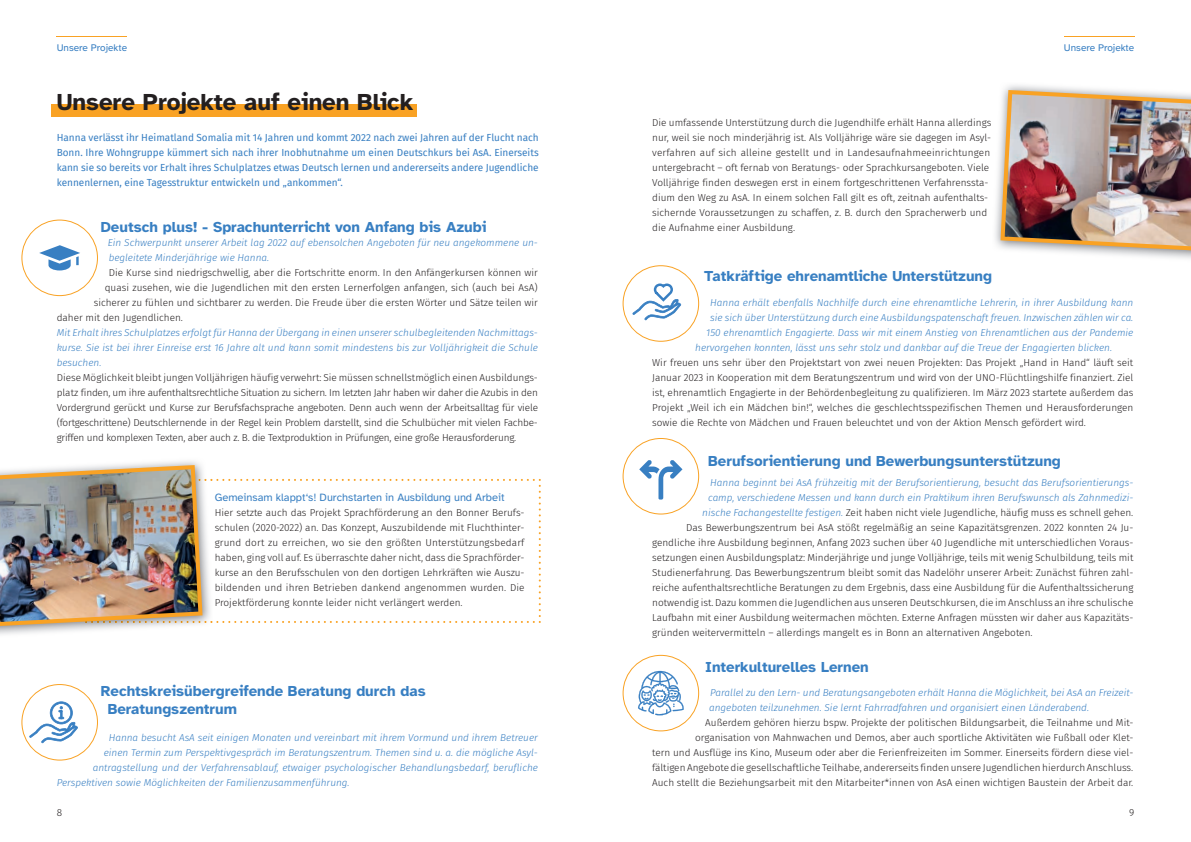
<style>
.page{position:relative;width:1191px;height:842px;background:#fff}
.page>*{position:absolute;margin:0;border:0;box-sizing:border-box;transform-origin:0 0}
.t1{font:700 24px "Atkinson Hyperlegible";color:#231f20}
.t2{font:700 15px/18px "Atkinson Hyperlegible";color:#387fc2}
.t3{font:11px "Atkinson Hyperlegible";color:#387fc2}
.t4{font:300 10px/15px "Fira Sans";color:#231f20;text-align:justify}
.t5{font:italic 300 10px/15px "Fira Sans";color:#387fc2}
.t6{font:10px/15px "Fira Sans";color:#387fc2;text-align:justify}
.t7{font:10px "Atkinson Hyperlegible";color:#387fc2}
.s1{font-style:italic;color:#387fc2}
</style>
<div class="page">
<hr style="left:1064px;top:36px;width:70px;height:1px;background:#f9a224">
<hr style="left:57px;top:36px;width:70px;height:1px;background:#f9a224">
<div style="left:51px;top:104px;width:365px;height:12px;background:#f9a224"></div>
<svg style="left:21px;top:220px;width:77px;height:76px"></svg>
<svg style="left:622px;top:265px;width:77px;height:77px"></svg>
<svg style="left:622px;top:438px;width:77px;height:76px"></svg>
<svg style="left:622px;top:655px;width:77px;height:76px"></svg>
<svg style="left:21px;top:684px;width:77px;height:76px"></svg>
<img style="left:0;top:465px;width:541px;height:162px">
<img style="left:995px;top:85px;width:196px;height:174px">
<img style="left:1000px;top:90px;width:191px;height:162px">
<p class="t7" style="left:57px;top:42px;width:72px">Unsere Projekte</p>
<p class="t7" style="left:1064px;top:42px;width:72px">Unsere Projekte</p>
<h1 class="t1" style="left:57px;top:88px;width:358px">Unsere Projekte auf einen Blick</h1>
<p class="t6" style="left:57px;top:130px;width:483px">Hanna verlässt ihr Heimatland Somalia mit 14 Jahren und kommt 2022 nach zwei Jahren auf der Flucht nach Bonn. Ihre Wohngruppe kümmert sich nach ihrer Inobhutnahme um einen Deutschkurs bei AsA. Einerseits kann sie so bereits vor Erhalt ihres Schulplatzes etwas Deutsch lernen und andererseits andere Jugendliche kennenlernen, eine Tagesstruktur entwickeln und „ankommen“.</p>
<h2 class="t2" style="left:101px;top:218px;width:387px">Deutsch plus! - Sprachunterricht von Anfang bis Azubi</h2>
<p class="t5" style="left:108px;top:235px;width:432px">Ein Schwerpunkt unserer Arbeit lag 2022 auf ebensolchen Angeboten für neu angekommene un&shy;begleitete Minderjährige wie Hanna.</p>
<p class="t4" style="left:109px;top:265px;width:431px">Die Kurse sind niedrigschwellig, aber die Fortschritte enorm. In den Anfängerkursen können wir</p>
<p class="t4" style="left:105px;top:280px;width:434px">quasi zusehen, wie die Jugendlichen mit den ersten Lernerfolgen anfangen, sich (auch bei AsA)</p>
<p class="t4" style="left:94px;top:295px;width:446px">sicherer zu fühlen und sichtbarer zu werden. Die Freude über die ersten Wörter und Sätze teilen wir</p>
<p class="t4" style="left:57px;top:310px;width:128px">daher mit den Jugendlichen.</p>
<p class="t5" style="left:57px;top:325px;width:483px;text-align:justify">Mit Erhalt ihres Schulplatzes erfolgt für Hanna der Übergang in einen unserer schulbegleitenden Nachmittags&shy;kurse. Sie ist bei ihrer Einreise erst 16 Jahre alt und kann somit mindestens bis zur Volljährigkeit die Schule besuchen.</p>
<p class="t4" style="left:57px;top:370px;width:483px">Diese Möglichkeit bleibt jungen Volljährigen häufig verwehrt: Sie müssen schnellstmöglich einen Ausbildungs&shy;platz finden, um ihre aufenthaltsrechtliche Situation zu sichern. Im letzten Jahr haben wir daher die Azubis in den Vordergrund gerückt und Kurse zur Berufsfachsprache angeboten. Denn auch wenn der Arbeitsalltag für viele (fortgeschrittene) Deutschlernende in der Regel kein Problem darstellt, sind die Schulbücher mit vielen Fachbe&shy;griffen und komplexen Texten, aber auch z. B. die Textproduktion in Prüfungen, eine große Herausforderung.</p>
<p class="t4" style="left:652px;top:115px;width:340px;text-align:left">Die umfassende Unterstützung durch die Jugendhilfe erhält Hanna allerdings nur, weil sie noch minderjährig ist. Als Volljährige wäre sie dagegen im Asyl&shy;verfahren auf sich alleine gestellt und in Landesaufnahmeeinrichtungen untergebracht – oft fernab von Beratungs- oder Sprachkursangeboten. Viele Volljährige finden deswegen erst in einem fortgeschrittenen Verfahrenssta&shy;dium den Weg zu AsA. In einem solchen Fall gilt es oft, zeitnah aufenthalts&shy;sichernde Voraussetzungen zu schaffen, z. B. durch den Spracherwerb und die Aufnahme einer Ausbildung.</p>
<h2 class="t2" style="left:704px;top:268px;width:289px">Tatkräftige ehrenamtliche Unterstützung</h2>
<p class="t5" style="left:710px;top:295px;width:424px">Hanna erhält ebenfalls Nachhilfe durch eine ehrenamtliche Lehrerin, in ihrer Ausbildung kann</p>
<p class="t5" style="left:710px;top:310px;width:424px">sie sich über Unterstützung durch eine Ausbildungspatenschaft freuen. Inzwischen zählen wir ca.</p>
<p class="t5" style="left:706px;top:325px;width:428px">150 ehrenamtlich Engagierte. Dass wir mit einem Anstieg von Ehrenamtlichen aus der Pandemie</p>
<p class="t5" style="left:695px;top:340px;width:418px">hervorgehen konnten, lässt uns sehr stolz und dankbar auf die Treue der Engagierten blicken.</p>
<p class="t4" style="left:652px;top:355px;width:483px">Wir freuen uns sehr über den Projektstart von zwei neuen Projekten: Das Projekt „Hand in Hand“ läuft seit Januar 2023 in Kooperation mit dem Beratungszentrum und wird von der UNO-Flüchtlingshilfe finanziert. Ziel ist, ehrenamtlich Engagierte in der Behördenbegleitung zu qualifizieren. Im März 2023 startete außerdem das Projekt „Weil ich ein Mädchen bin!“, welches die geschlechtsspezifischen Themen und Herausforderungen sowie die Rechte von Mädchen und Frauen beleuchtet und von der Aktion Mensch gefördert wird.</p>
<h2 class="t2" style="left:708px;top:452px;width:354px">Berufsorientierung und Bewerbungsunterstützung</h2>
<p class="t5" style="left:710px;top:475px;width:424px">Hanna beginnt bei AsA frühzeitig mit der Berufsorientierung, besucht das Berufsorientierungs-</p>
<p class="t5" style="left:708px;top:490px;width:427px">camp, verschiedene Messen und kann durch ein Praktikum ihren Berufswunsch als Zahnmedizi-</p>
<p class="t4" style="left:702px;top:505px;width:432px"><span class="s1">nische Fachangestellte festigen.</span> Zeit haben nicht viele Jugendliche, häufig muss es schnell gehen.</p>
<p class="t4" style="left:686px;top:520px;width:449px">Das Bewerbungszentrum bei AsA stößt regelmäßig an seine Kapazitätsgrenzen. 2022 konnten 24 Ju-</p>
<p class="t4" style="left:652px;top:535px;width:483px">gendliche ihre Ausbildung beginnen, Anfang 2023 suchen über 40 Jugendliche mit unterschiedlichen Voraus-</p>
<p class="t4" style="left:652px;top:550px;width:483px">setzungen einen Ausbildungsplatz: Minderjährige und junge Volljährige, teils mit wenig Schulbildung, teils mit</p>
<p class="t4" style="left:652px;top:565px;width:482px">Studienerfahrung. Das Bewerbungszentrum bleibt somit das Nadelöhr unserer Arbeit: Zunächst führen zahl-</p>
<p class="t4" style="left:652px;top:580px;width:483px">reiche aufenthaltsrechtliche Beratungen zu dem Ergebnis, dass eine Ausbildung für die Aufenthaltssicherung</p>
<p class="t4" style="left:652px;top:595px;width:483px">notwendig ist. Dazu kommen die Jugendlichen aus unseren Deutschkursen, die im Anschluss an ihre schulische</p>
<p class="t4" style="left:652px;top:610px;width:483px">Laufbahn mit einer Ausbildung weitermachen möchten. Externe Anfragen müssten wir daher aus Kapazitäts-</p>
<p class="t4" style="left:652px;top:625px;width:382px">gründen weitervermitteln – allerdings mangelt es in Bonn an alternativen Angeboten.</p>
<h2 class="t2" style="left:705px;top:658px;width:165px">Interkulturelles Lernen</h2>
<p class="t5" style="left:709px;top:685px;width:426px">Parallel zu den Lern- und Beratungsangeboten erhält Hanna die Möglichkeit, bei AsA an Freizeit&shy;angeboten teilzunehmen. Sie lernt Fahrradfahren und organisiert einen Länderabend.</p>
<p class="t4" style="left:652px;top:715px;width:483px;text-align:right">Außerdem gehören hierzu bspw. Projekte der politischen Bildungsarbeit, die Teilnahme und Mit&shy;organisation von Mahnwachen und Demos, aber auch sportliche Aktivitäten wie Fußball oder Klet-<br>tern und Ausflüge ins Kino, Museum oder aber die Ferienfreizeiten im Sommer. Einerseits fördern diese viel&shy;fältigen Angebote die gesellschaftliche Teilhabe, andererseits finden unsere Jugendlichen hierdurch Anschluss.<br>Auch stellt die Beziehungsarbeit mit den Mitarbeiter*innen von AsA einen wichtigen Baustein der Arbeit dar.</p>
<p class="t3" style="left:215px;top:491px;width:291px">Gemeinsam klappt‘s! Durchstarten in Ausbildung und Arbeit</p>
<p class="t4" style="left:215px;top:505px;width:311px">Hier setzte auch das Projekt Sprachförderung an den Bonner Berufs&shy;schulen (2020-2022) an. Das Konzept, Auszubildende mit Fluchthinter&shy;grund dort zu erreichen, wo sie den größten Unterstützungsbedarf haben, ging voll auf. Es überraschte daher nicht, dass die Sprachförder&shy;kurse an den Berufsschulen von den dortigen Lehrkräften wie Auszu&shy;bildenden und ihren Betrieben dankend angenommen wurden. Die Projektförderung konnte leider nicht verlängert werden.</p>
<h2 class="t2" style="left:108px;top:682px;width:319px;text-indent:-7px">Rechtskreisübergreifende Beratung durch das<br>Beratungszentrum</h2>
<p class="t5" style="left:109px;top:730px;width:430px">Hanna besucht AsA seit einigen Monaten und vereinbart mit ihrem Vormund und ihrem Betreuer</p>
<p class="t5" style="left:104px;top:745px;width:435px">einen Termin zum Perspektivgespräch im Beratungszentrum. Themen sind u. a. die mögliche Asyl-</p>
<p class="t5" style="left:93px;top:760px;width:447px">antragstellung und der Verfahrensablauf, etwaiger psychologischer Behandlungsbedarf, berufliche</p>
<p class="t5" style="left:57px;top:775px;width:294px">Perspektiven sowie Möglichkeiten der Familienzusammenführung.</p>
<p class="t4" style="left:57px;top:805px;width:7px">8</p>
<p class="t4" style="left:1129px;top:805px;width:7px">9</p>
</div>
